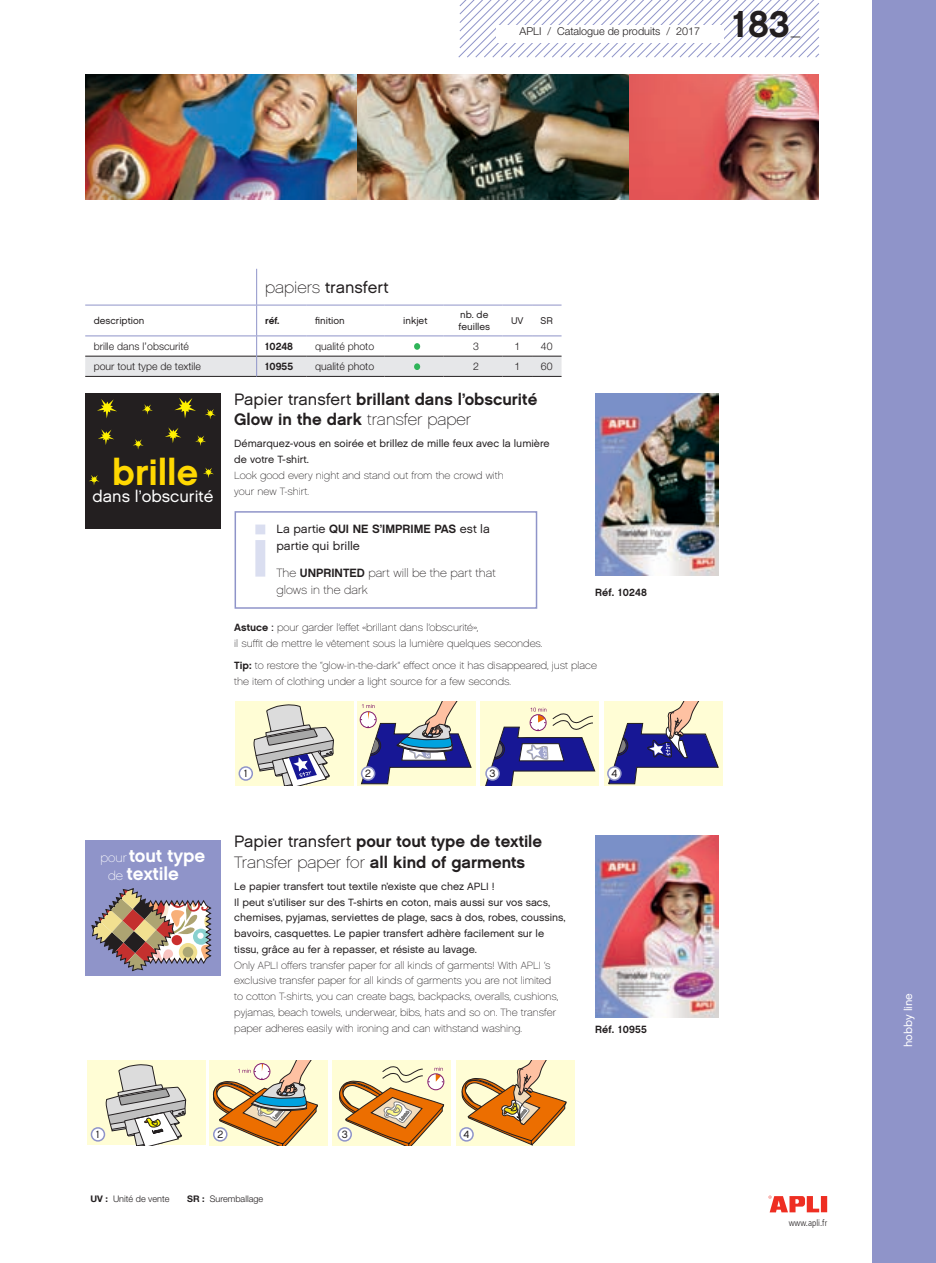
<style>
.page{position:relative;width:936px;height:1263px;background:#fff}
.page>*{position:absolute;margin:0;border:0;box-sizing:border-box;transform-origin:0 0}
.t1{font:37.5px "Chalet New York Nineteen Sixty";color:#231f20}
.t2{font:36.75px "Chalet New York Nineteen Sixty";color:#ffd801}
.t3{font:18.3px/18px "Chalet New York Nineteen Sixty";color:#fff}
.t4{font:16.5px/20.2px "Chalet New York Nineteen Sixty";color:#231f20}
.t5{font:16.5px "Chalet London Nineteen Sixty";color:#231f20}
.t6{font:16.5px "Chalet London Nineteen Sixty";color:#fff}
.t7{font:12px/17.2px "Chalet Paris Nineteen Sixty";color:#231f20}
.t8{font:12px/17.2px "Chalet London Nineteen Sixty";color:#231f20}
.t9{font:11.25px "Chalet London Nineteen Sixty";color:#fff}
.t10{font:300 10.8px "Helvetica Neue LT Std";color:#231f20}
.t11{font:10.5px/15.8px "Chalet Paris Nineteen Sixty";color:#231f20}
.t12{font:10.5px/15.8px "Chalet London Nineteen Sixty";color:#231f20}
.t13{font:300 10.5px "Helvetica Neue LT Std";color:#231f20}
.t14{font:10.5px "Chalet New York Nineteen Sixty";letter-spacing:.01em;color:#231f20}
.t15{font:9.75px/12px "Chalet London Nineteen Sixty";color:#231f20}
.t16{font:9.75px "Chalet New York Nineteen Sixty";color:#231f20}
.t17{font:300 9.15px "Helvetica Neue LT Std";color:#231f20}
.t18{font:300 condensed 9.15px "Frutiger LT Std";color:#231f20}
.s1{font-family:"Chalet Paris Nineteen Sixty"}
.s2{font-family:"Chalet London Nineteen Sixty"}
.s3{font-family:"Chalet New York Nineteen Sixty"}
.s4{font-family:"Frutiger"}
.s5{font-family:"Chalet Paris Nineteen Sixty";font-size:12.75px}
.s6{font-weight:700}
</style>
<div class="page">
<svg style="left:458px;top:0;width:361px;height:58px"></svg>
<div style="left:872px;top:0;width:63px;height:1263px;background:#8f94c9"></div>
<div style="left:496px;top:26px;width:227px;height:17px;background:#fff"></div>
<svg style="left:768px;top:1195px;width:59px;height:17px"></svg>
<img style="left:85px;top:74px;width:544px;height:126px">
<img style="left:629px;top:74px;width:190px;height:126px">
<svg style="left:532px;top:305px;width:29px;height:1px"></svg>
<hr style="left:256px;top:269px;width:1px;height:36px;background:#8f94c9">
<hr style="left:85px;top:305px;width:172px;height:1px;background:#8f94c9">
<hr style="left:256px;top:305px;width:1px;height:30px;background:#8f94c9">
<hr style="left:257px;top:305px;width:50px;height:1px;background:#8f94c9">
<hr style="left:307px;top:305px;width:77px;height:1px;background:#8f94c9">
<hr style="left:384px;top:305px;width:59px;height:1px;background:#8f94c9">
<hr style="left:443px;top:305px;width:59px;height:1px;background:#8f94c9">
<hr style="left:502px;top:305px;width:30px;height:1px;background:#8f94c9">
<svg style="left:85px;top:335px;width:476px;height:42px"></svg>
<div style="left:414px;top:343px;width:6px;height:7px;background:#2fb459;border-radius:50%"></div>
<div style="left:414px;top:363px;width:6px;height:7px;background:#2fb459;border-radius:50%"></div>
<img style="left:595px;top:393px;width:123px;height:182px">
<div style="left:234px;top:511px;width:303px;height:98px;border:2px solid #8f94c9"></div>
<div style="left:85px;top:393px;width:136px;height:136px;background:#231f20"></div>
<svg style="left:97px;top:399px;width:20px;height:19px"></svg>
<svg style="left:133px;top:439px;width:11px;height:11px"></svg>
<svg style="left:205px;top:409px;width:11px;height:10px"></svg>
<svg style="left:89px;top:475px;width:11px;height:10px"></svg>
<svg style="left:175px;top:398px;width:21px;height:20px"></svg>
<svg style="left:203px;top:467px;width:11px;height:11px"></svg>
<svg style="left:165px;top:427px;width:16px;height:16px"></svg>
<svg style="left:142px;top:404px;width:11px;height:11px"></svg>
<svg style="left:195px;top:435px;width:11px;height:11px"></svg>
<svg style="left:98px;top:429px;width:16px;height:16px"></svg>
<img style="left:595px;top:836px;width:123px;height:181px">
<div style="left:85px;top:840px;width:136px;height:135px;background:#8f94c9"></div>
<svg style="left:91px;top:888px;width:121px;height:84px"></svg>
<div style="left:87px;top:1061px;width:119px;height:84px;background:#fffdd5"></div>
<svg style="left:106px;top:1064px;width:80px;height:81px"></svg>
<div style="left:456px;top:1061px;width:118px;height:84px;background:#fffdd5"></div>
<svg style="left:461px;top:1061px;width:106px;height:84px"></svg>
<div style="left:209px;top:1061px;width:119px;height:84px;background:#fffdd5"></div>
<svg style="left:212px;top:1061px;width:106px;height:84px"></svg>
<div style="left:332px;top:1061px;width:119px;height:84px;background:#fffdd5"></div>
<svg style="left:339px;top:1066px;width:105px;height:79px"></svg>
<div style="left:357px;top:701px;width:118px;height:84px;background:#fffdd5"></div>
<svg style="left:360px;top:701px;width:111px;height:83px"></svg>
<div style="left:480px;top:701px;width:119px;height:84px;background:#fffdd5"></div>
<svg style="left:485px;top:708px;width:110px;height:77px"></svg>
<div style="left:603px;top:701px;width:119px;height:84px;background:#fffdd5"></div>
<svg style="left:608px;top:701px;width:110px;height:83px"></svg>
<div style="left:235px;top:701px;width:119px;height:84px;background:#fffdd5"></div>
<svg style="left:253px;top:704px;width:81px;height:82px"></svg>
<div style="left:239px;top:767px;width:13px;height:13px;background:#fff;border-radius:50%"></div>
<div style="left:238px;top:766px;width:15px;height:15px;border:2px solid #8f94c9;border-radius:50%"></div>
<div style="left:361px;top:767px;width:13px;height:13px;background:#fff;border-radius:50%"></div>
<div style="left:361px;top:766px;width:14px;height:15px;border:2px solid #8f94c9;border-radius:50%"></div>
<div style="left:486px;top:767px;width:13px;height:13px;background:#fff;border-radius:50%"></div>
<div style="left:485px;top:766px;width:15px;height:15px;border:2px solid #8f94c9;border-radius:50%"></div>
<div style="left:608px;top:767px;width:13px;height:13px;background:#fff;border-radius:50%"></div>
<div style="left:607px;top:766px;width:14px;height:15px;border:2px solid #8f94c9;border-radius:50%"></div>
<div style="left:91px;top:1128px;width:13px;height:13px;background:#fff;border-radius:50%"></div>
<div style="left:91px;top:1127px;width:14px;height:15px;border:2px solid #8f94c9;border-radius:50%"></div>
<div style="left:214px;top:1128px;width:13px;height:13px;background:#fff;border-radius:50%"></div>
<div style="left:213px;top:1127px;width:14px;height:15px;border:2px solid #8f94c9;border-radius:50%"></div>
<div style="left:338px;top:1128px;width:13px;height:13px;background:#fff;border-radius:50%"></div>
<div style="left:337px;top:1127px;width:15px;height:15px;border:2px solid #8f94c9;border-radius:50%"></div>
<div style="left:460px;top:1128px;width:13px;height:13px;background:#fff;border-radius:50%"></div>
<div style="left:459px;top:1127px;width:15px;height:15px;border:2px solid #8f94c9;border-radius:50%"></div>
<p class="t10" style="left:519px;top:24px;width:182px">APLI / Catalogue de produits / 2017</p>
<p class="t1" style="left:732px;top:1px;width:71px">183<sub>–</sub></p>
<p class="t5" style="left:265px;top:277px;width:125px"><span class="s1">papiers</span> transfert</p>
<p class="t15" style="left:94px;top:314px;width:52px">description</p>
<p class="t16" style="left:265px;top:315px;width:16px">réf.</p>
<p class="t15" style="left:315px;top:314px;width:31px">finition</p>
<p class="t15" style="left:403px;top:314px;width:26px">inkjet</p>
<p class="t15" style="left:458px;top:308px;width:33px">nb. de feuilles</p>
<p class="t15" style="left:511px;top:314px;width:14px">UV</p>
<p class="t15" style="left:540px;top:314px;width:14px">SR</p>
<p class="t13" style="left:94px;top:340px;width:97px">brille dans l’obscurité</p>
<p class="t14" style="left:265px;top:340px;width:29px">10248</p>
<p class="t13" style="left:315px;top:340px;width:60px">qualité photo</p>
<p class="t13" style="left:473px;top:340px;width:7px">3</p>
<p class="t13" style="left:514px;top:340px;width:7px">1</p>
<p class="t13" style="left:541px;top:340px;width:13px">40</p>
<p class="t13" style="left:94px;top:360px;width:109px">pour tout type de textile</p>
<p class="t14" style="left:265px;top:360px;width:29px">10955</p>
<p class="t13" style="left:315px;top:360px;width:60px">qualité photo</p>
<p class="t13" style="left:473px;top:360px;width:7px">2</p>
<p class="t13" style="left:514px;top:360px;width:7px">1</p>
<p class="t13" style="left:541px;top:360px;width:13px">60</p>
<p class="t2" style="left:112px;top:450px;width:87px">brille</p>
<p class="t6" style="left:92px;top:486px;width:122px">dans l’obscurité</p>
<p class="t4" style="left:234px;top:389px;width:304px"><span class="s2">Papier transfert</span> brillant dans l’obscurité<br>Glow in the dark <span class="s1">transfer paper</span></p>
<p class="t12" style="left:234px;top:436px;width:317px">Démarquez-vous en soirée et brillez de mille feux avec la lumière de votre T-shirt.<br><span class="s1">Look good every night and stand out from the crowd with<br>your new T-shirt.</span></p>
<p class="t8" style="left:276px;top:520px;width:215px">La partie <span class="s3">QUI NE S’IMPRIME PAS</span> est la partie qui brille</p>
<p class="t7" style="left:276px;top:564px;width:221px">The <span class="s3">UNPRINTED</span> part will be the part that glows in the dark</p>
<p class="t14" style="left:595px;top:586px;width:53px">Réf. 10248</p>
<p class="t11" style="left:234px;top:620px;width:309px"><span class="s3">Astuce</span> <span class="s4">:</span> pour garder l’effet «brillant dans l’obscurité»,<br>il suffit de mettre le vêtement sous la lumière quelques secondes.</p>
<p class="t11" style="left:234px;top:658px;width:364px"><span class="s3">Tip:</span> to restore the “glow-in-the-dark” effect once it has disappeared, just place the item of clothing under a light source for a few seconds.</p>
<p class="t3" style="left:108px;top:846px;width:99px;text-indent:-8px"><span class="s5">pour</span> tout type <span class="s5">de</span> textile</p>
<p class="t12" style="left:244px;top:766px;width:5px">1</p>
<p class="t12" style="left:365px;top:766px;width:7px">2</p>
<p class="t12" style="left:489px;top:766px;width:7px">3</p>
<p class="t12" style="left:611px;top:766px;width:7px">4</p>
<p class="t4" style="left:234px;top:831px;width:309px"><span class="s2">Papier transfert</span> pour tout type de textile<br><span class="s1">Transfer paper for</span> all kind of garments</p>
<p class="t12" style="left:234px;top:878px;width:262px">Le papier transfert tout textile n’existe que chez APLI !</p>
<p class="t12" style="left:234px;top:894px;width:333px">Il peut s’utiliser sur des T-shirts en coton, mais aussi sur vos sacs, chemises, pyjamas, serviettes de plage, sacs à dos, robes, coussins, bavoirs, casquettes. Le papier transfert adhère facilement sur le tissu, grâce au fer à repasser, et résiste au lavage.</p>
<p class="t11" style="left:234px;top:957px;width:325px">Only APLI offers transfer paper for all kinds of garments! With APLI ‘s exclusive transfer paper for all kinds of garments you are not limited to cotton T-shirts, you can create bags, backpacks, overalls, cushions, pyjamas, beach towels, underwear, bibs, hats and so on. The transfer paper adheres easily with ironing and can withstand washing.</p>
<p class="t14" style="left:595px;top:1023px;width:54px">Réf. 10955</p>
<p class="t12" style="left:96px;top:1126px;width:5px">1</p>
<p class="t12" style="left:217px;top:1126px;width:7px">2</p>
<p class="t12" style="left:342px;top:1126px;width:7px">3</p>
<p class="t12" style="left:463px;top:1126px;width:7px">4</p>
<p class="t17" style="left:90px;top:1193px;width:80px"><span class="s6">UV :</span> Unité de vente</p>
<p class="t17" style="left:187px;top:1193px;width:77px"><span class="s6">SR :</span> Suremballage</p>
<p class="t18" style="left:788px;top:1217px;width:40px">www.apli.fr</p>
<p class="t9" style="left:901px;top:1047px;width:56px;rotate:-90deg">hobby line</p>
</div>
